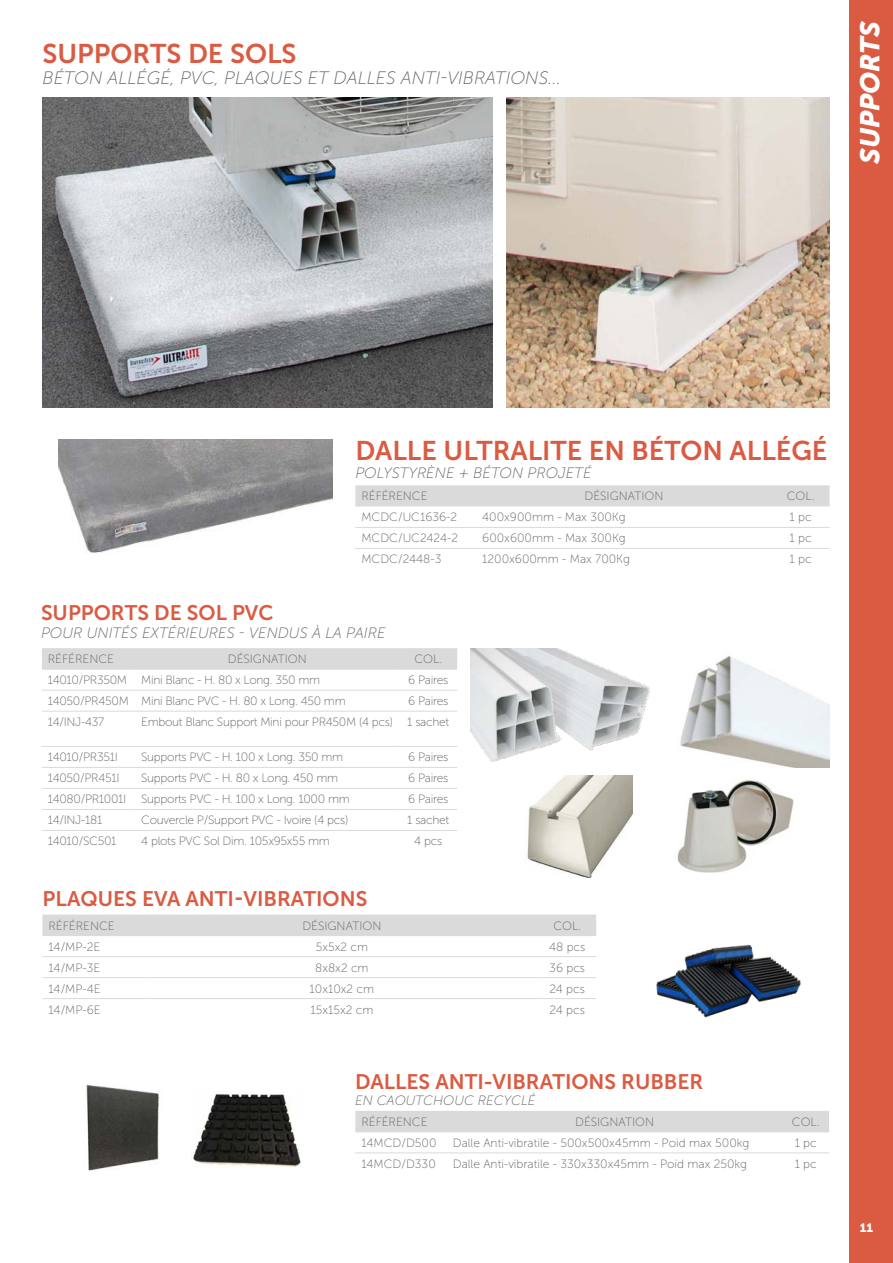
<style>
.page{position:relative;width:893px;height:1263px;background:#fff}
.page>*{position:absolute;margin:0;border:0;box-sizing:border-box;transform-origin:0 0}
.t1{font:27px "Museo Sans 700";color:#da5b42}
.t2{font:italic 27px "Museo Sans 900";color:#fff}
.t3{font:21px "Museo Sans 700";color:#da5b42}
.t4{font:italic 18px "Museo Sans 100";color:#646363}
.t5{font:italic 15px "Museo Sans 100";color:#646363}
.t6{font:italic 13.5px "Museo Sans 100";color:#646363}
.t7{font:12px "Museo Sans 100";letter-spacing:-.01em;color:#646363}
.t8{font:12px "Museo Sans 900";color:#fff}
</style>
<div class="page">
<div style="left:850px;top:0;width:43px;height:1263px;background:#da5b42"></div>
<img style="left:192px;top:1093px;width:109px;height:75px">
<img style="left:86px;top:1084px;width:74px;height:87px">
<div style="left:355px;top:1111px;width:474px;height:20px;background:#dadada"></div>
<hr style="left:355px;top:1131px;width:92px;height:1px;background:#dadada">
<hr style="left:447px;top:1131px;width:335px;height:1px;background:#dadada">
<hr style="left:782px;top:1131px;width:47px;height:1px;background:#dadada">
<hr style="left:355px;top:1152px;width:92px;height:1px;background:#dadada">
<hr style="left:447px;top:1152px;width:335px;height:1px;background:#dadada">
<hr style="left:782px;top:1152px;width:47px;height:1px;background:#dadada">
<img style="left:470px;top:648px;width:180px;height:114px">
<img style="left:680px;top:656px;width:149px;height:112px">
<img style="left:527px;top:775px;width:106px;height:103px">
<div style="left:42px;top:648px;width:415px;height:21px;background:#dadada"></div>
<hr style="left:42px;top:669px;width:93px;height:1px;background:#dadada">
<hr style="left:42px;top:767px;width:93px;height:1px;background:#dadada">
<hr style="left:135px;top:669px;width:264px;height:1px;background:#dadada">
<hr style="left:135px;top:767px;width:264px;height:1px;background:#dadada">
<hr style="left:399px;top:669px;width:58px;height:1px;background:#dadada">
<hr style="left:399px;top:767px;width:58px;height:1px;background:#dadada">
<hr style="left:42px;top:690px;width:93px;height:1px;background:#dadada">
<hr style="left:135px;top:690px;width:264px;height:1px;background:#dadada">
<hr style="left:399px;top:690px;width:58px;height:1px;background:#dadada">
<hr style="left:42px;top:788px;width:93px;height:1px;background:#dadada">
<hr style="left:135px;top:788px;width:264px;height:1px;background:#dadada">
<hr style="left:399px;top:788px;width:58px;height:1px;background:#dadada">
<hr style="left:42px;top:809px;width:93px;height:1px;background:#dadada">
<hr style="left:135px;top:809px;width:264px;height:1px;background:#dadada">
<hr style="left:399px;top:809px;width:58px;height:1px;background:#dadada">
<hr style="left:42px;top:830px;width:93px;height:1px;background:#dadada">
<hr style="left:135px;top:830px;width:264px;height:1px;background:#dadada">
<hr style="left:399px;top:830px;width:58px;height:1px;background:#dadada">
<hr style="left:42px;top:746px;width:93px;height:1px;background:#dadada">
<hr style="left:135px;top:746px;width:264px;height:1px;background:#dadada">
<hr style="left:399px;top:746px;width:58px;height:1px;background:#dadada">
<hr style="left:42px;top:711px;width:93px;height:1px;background:#dadada">
<hr style="left:135px;top:711px;width:264px;height:1px;background:#dadada">
<hr style="left:399px;top:711px;width:58px;height:1px;background:#dadada">
<img style="left:656px;top:944px;width:145px;height:74px">
<div style="left:355px;top:485px;width:475px;height:21px;background:#dadada"></div>
<hr style="left:355px;top:527px;width:121px;height:1px;background:#dadada">
<hr style="left:476px;top:527px;width:296px;height:1px;background:#dadada">
<hr style="left:772px;top:527px;width:58px;height:1px;background:#dadada">
<hr style="left:355px;top:548px;width:121px;height:1px;background:#dadada">
<hr style="left:476px;top:548px;width:296px;height:1px;background:#dadada">
<hr style="left:772px;top:548px;width:58px;height:1px;background:#dadada">
<div style="left:42px;top:914px;width:554px;height:21px;background:#dadada"></div>
<hr style="left:42px;top:956px;width:103px;height:1px;background:#dadada">
<hr style="left:145px;top:956px;width:393px;height:1px;background:#dadada">
<hr style="left:538px;top:956px;width:58px;height:1px;background:#dadada">
<hr style="left:42px;top:977px;width:103px;height:1px;background:#dadada">
<hr style="left:145px;top:977px;width:393px;height:1px;background:#dadada">
<hr style="left:538px;top:977px;width:58px;height:1px;background:#dadada">
<hr style="left:42px;top:998px;width:103px;height:1px;background:#dadada">
<hr style="left:145px;top:998px;width:393px;height:1px;background:#dadada">
<hr style="left:538px;top:998px;width:58px;height:1px;background:#dadada">
<hr style="left:42px;top:935px;width:103px;height:1px;background:#dadada">
<hr style="left:145px;top:935px;width:393px;height:1px;background:#dadada">
<hr style="left:538px;top:935px;width:58px;height:1px;background:#dadada">
<img style="left:42px;top:98px;width:450px;height:309px">
<img style="left:506px;top:98px;width:323px;height:309px">
<img style="left:59px;top:440px;width:273px;height:114px">
<img style="left:677px;top:780px;width:117px;height:93px">
<h1 class="t1" style="left:42px;top:38px;width:256px">SUPPORTS DE SOLS</h1>
<h3 class="t4" style="left:42px;top:69px;width:520px">BÉTON ALLÉGÉ, PVC, PLAQUES ET DALLES ANTI-VIBRATIONS...</h3>
<h1 class="t2" style="left:855px;top:164px;width:145px;rotate:-90deg">SUPPORTS</h1>
<h1 class="t1" style="left:355px;top:436px;width:474px">DALLE ULTRALITE EN BÉTON ALLÉGÉ</h1>
<p class="t5" style="left:355px;top:465px;width:238px">POLYSTYRÈNE + BÉTON PROJETÉ</p>
<p class="t7" style="left:361px;top:490px;width:68px">RÉFÉRENCE</p>
<p class="t7" style="left:584px;top:490px;width:81px">DÉSIGNATION</p>
<p class="t7" style="left:787px;top:490px;width:29px">COL.</p>
<p class="t7" style="left:361px;top:511px;width:97px">MCDC/UC1636-2</p>
<p class="t7" style="left:482px;top:511px;width:145px">400x900mm - Max 300Kg</p>
<p class="t7" style="left:790px;top:511px;width:24px">1 pc</p>
<p class="t7" style="left:361px;top:532px;width:98px">MCDC/UC2424-2</p>
<p class="t7" style="left:482px;top:532px;width:145px">600x600mm - Max 300Kg</p>
<p class="t7" style="left:790px;top:532px;width:24px">1 pc</p>
<p class="t7" style="left:361px;top:553px;width:82px">MCDC/2448-3</p>
<p class="t7" style="left:482px;top:553px;width:149px">1200x600mm - Max 700Kg</p>
<p class="t7" style="left:790px;top:553px;width:24px">1 pc</p>
<h2 class="t3" style="left:41px;top:601px;width:234px">SUPPORTS DE SOL PVC</h2>
<p class="t5" style="left:41px;top:624px;width:346px">POUR UNITÉS EXTÉRIEURES - VENDUS À LA PAIRE</p>
<p class="t7" style="left:48px;top:653px;width:68px">RÉFÉRENCE</p>
<p class="t7" style="left:228px;top:653px;width:81px">DÉSIGNATION</p>
<p class="t7" style="left:414px;top:653px;width:29px">COL.</p>
<p class="t7" style="left:48px;top:674px;width:274px">14010/PR350M Mini Blanc - H. 80 x Long. 350 mm</p>
<p class="t7" style="left:408px;top:674px;width:41px">6 Paires</p>
<p class="t7" style="left:48px;top:695px;width:299px">14050/PR450M Mini Blanc PVC - H. 80 x Long. 450 mm</p>
<p class="t7" style="left:408px;top:695px;width:41px">6 Paires</p>
<p class="t7" style="left:48px;top:716px;width:58px">14/INJ-437</p>
<p class="t7" style="left:141px;top:716px;width:310px">Embout Blanc Support Mini pour PR450M (4 pcs) 1 sachet</p>
<p class="t7" style="left:48px;top:751px;width:72px">14010/PR351I</p>
<p class="t7" style="left:141px;top:751px;width:203px">Supports PVC - H. 100 x Long. 350 mm</p>
<p class="t7" style="left:408px;top:751px;width:41px">6 Paires</p>
<p class="t7" style="left:48px;top:772px;width:73px">14050/PR451I</p>
<p class="t7" style="left:141px;top:772px;width:198px">Supports PVC - H. 80 x Long. 450 mm</p>
<p class="t7" style="left:408px;top:772px;width:41px">6 Paires</p>
<p class="t7" style="left:48px;top:793px;width:303px">14080/PR1001I Supports PVC - H. 100 x Long. 1000 mm</p>
<p class="t7" style="left:408px;top:793px;width:41px">6 Paires</p>
<p class="t7" style="left:48px;top:814px;width:56px">14/INJ-181</p>
<p class="t7" style="left:141px;top:814px;width:209px">Couvercle P/Support PVC - Ivoire (4 pcs)</p>
<p class="t7" style="left:407px;top:814px;width:43px">1 sachet</p>
<p class="t7" style="left:48px;top:835px;width:70px">14010/SC501</p>
<p class="t7" style="left:141px;top:835px;width:190px">4 plots PVC Sol Dim. 105x95x55 mm</p>
<p class="t7" style="left:414px;top:835px;width:29px">4 pcs</p>
<h2 class="t3" style="left:42px;top:887px;width:326px">PLAQUES EVA ANTI-VIBRATIONS</h2>
<p class="t7" style="left:48px;top:919px;width:68px">RÉFÉRENCE</p>
<p class="t7" style="left:302px;top:919px;width:81px">DÉSIGNATION</p>
<p class="t7" style="left:553px;top:919px;width:29px">COL.</p>
<p class="t7" style="left:48px;top:940px;width:53px">14/MP-2E</p>
<p class="t7" style="left:316px;top:940px;width:54px">5x5x2 cm</p>
<p class="t7" style="left:549px;top:940px;width:38px">48 pcs</p>
<p class="t7" style="left:48px;top:961px;width:53px">14/MP-3E</p>
<p class="t7" style="left:315px;top:961px;width:55px">8x8x2 cm</p>
<p class="t7" style="left:549px;top:961px;width:37px">36 pcs</p>
<p class="t7" style="left:49px;top:982px;width:54px">14/MP-4E</p>
<p class="t7" style="left:310px;top:982px;width:66px">10x10x2 cm</p>
<p class="t7" style="left:549px;top:982px;width:37px">24 pcs</p>
<p class="t7" style="left:49px;top:1003px;width:54px">14/MP-6E</p>
<p class="t7" style="left:310px;top:1003px;width:64px">15x15x2 cm</p>
<p class="t7" style="left:549px;top:1003px;width:37px">24 pcs</p>
<h2 class="t3" style="left:355px;top:1070px;width:350px">DALLES ANTI-VIBRATIONS RUBBER</h2>
<p class="t6" style="left:355px;top:1093px;width:182px">EN CAOUTCHOUC RECYCLÉ</p>
<p class="t7" style="left:361px;top:1115px;width:68px">RÉFÉRENCE</p>
<p class="t7" style="left:575px;top:1115px;width:81px">DÉSIGNATION</p>
<p class="t7" style="left:792px;top:1115px;width:29px">COL.</p>
<p class="t7" style="left:361px;top:1136px;width:77px">14MCD/D500</p>
<p class="t7" style="left:453px;top:1136px;width:298px">Dalle Anti-vibratile - 500x500x45mm - Poid max 500kg</p>
<p class="t7" style="left:795px;top:1136px;width:24px">1 pc</p>
<p class="t7" style="left:361px;top:1157px;width:76px">14MCD/D330</p>
<p class="t7" style="left:453px;top:1157px;width:296px">Dalle Anti-vibratile - 330x330x45mm - Poid max 250kg</p>
<p class="t7" style="left:795px;top:1157px;width:24px">1 pc</p>
<p class="t8" style="left:860px;top:1221px;width:15px">11</p>
</div>
